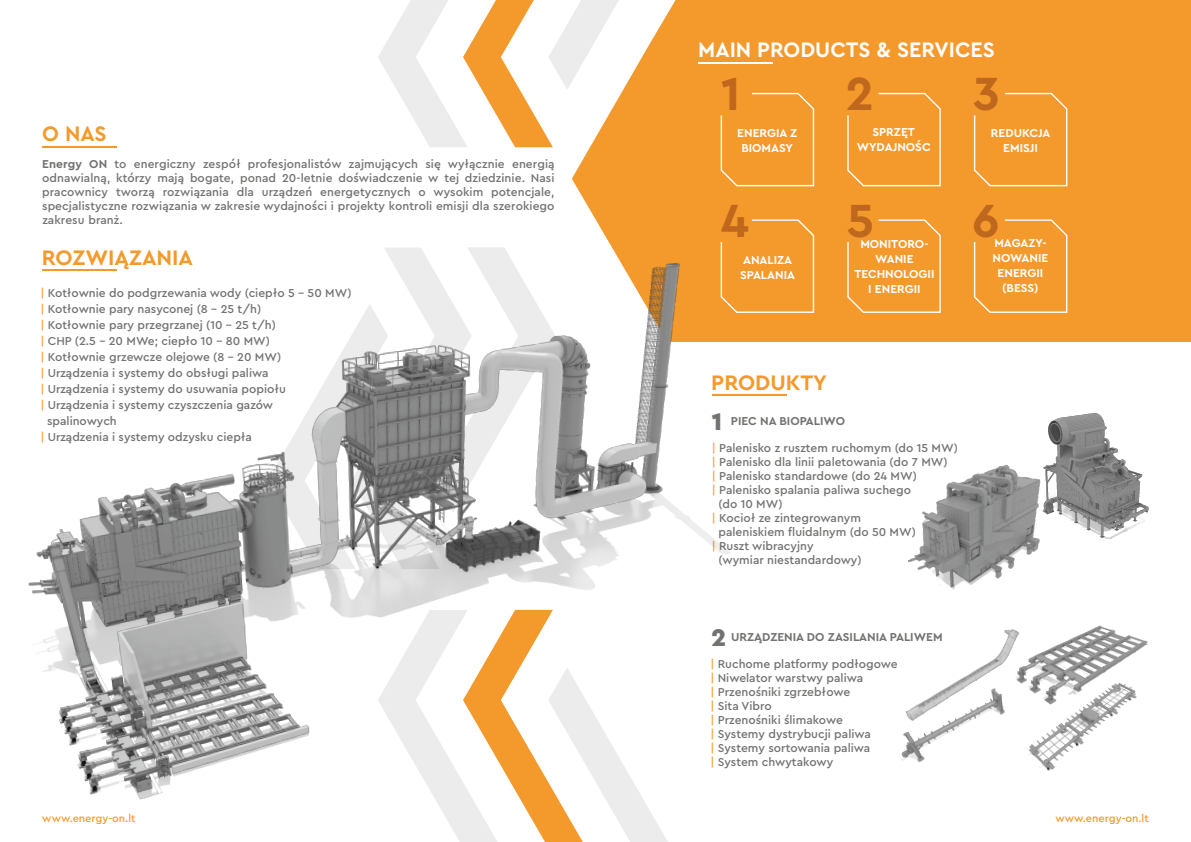
<style>
.page{position:relative;width:1191px;height:842px;background:#fff}
.page>*{position:absolute;margin:0;border:0;box-sizing:border-box;transform-origin:0 0}
.t1{font:700 48.7px "Cera Pro";color:#be671d}
.t2{font:700 22px "Cera Pro";color:#f49a2d}
.t3{font:700 22px "Cera Pro";color:#fefefe}
.t4{font:500 12px/14px "Cera Pro";color:#727271}
.t5{font:700 12px/15px "Cera Pro";color:#fefefe;text-align:center}
.t6{font:700 12px "Cera Pro";color:#727271}
.t7{font:500 11px "Cera Pro";color:#f49a2d}
.s1{font-weight:700}
.s2{color:#f49a2d}
.s3{font-weight:900;font-size:25.3px}
</style>
<div class="page">
<svg style="left:378px;top:0;width:194px;height:147px"></svg>
<svg style="left:384px;top:247px;width:126px;height:10px"></svg>
<svg style="left:572px;top:0;width:619px;height:342px;background:#f4a13c"></svg>
<img style="left:901px;top:625px;width:247px;height:146px">
<img style="left:908px;top:464px;width:132px;height:126px">
<img style="left:1038px;top:413px;width:111px;height:127px">
<hr style="left:712px;top:394px;width:75px;height:2px;background:#f49a2d">
<hr style="left:698px;top:62px;width:75px;height:1px;background:#fefefe">
<svg style="left:973px;top:92px;width:95px;height:95px;background:#f49e36"></svg>
<svg style="left:846px;top:92px;width:95px;height:95px;background:#f49e36"></svg>
<svg style="left:720px;top:92px;width:95px;height:95px;background:#f49e36"></svg>
<svg style="left:973px;top:219px;width:95px;height:95px;background:#f49e36"></svg>
<div style="left:846px;top:219px;width:95px;height:95px;background:#f49a2d"></div>
<svg style="left:720px;top:219px;width:95px;height:95px;background:#f49e36"></svg>
<hr style="left:43px;top:146px;width:74px;height:1px;background:#f49a2d">
<svg style="left:453px;top:829px;width:215px;height:13px"></svg>
<img style="left:28px;top:257px;width:734px;height:572px">
<h2 class="t3" style="left:698px;top:40px;width:298px">MAIN PRODUCTS &amp; SERVICES</h2>
<h2 class="t2" style="left:42px;top:123px;width:66px">O NAS</h2>
<p class="t4" style="left:42px;top:157px;width:514px;text-align:justify"><span class="s1">Energy ON</span> to energiczny zespół profesjonalistów zajmujących się wyłącznie energią odnawialną, którzy mają bogate, ponad 20-letnie doświadczenie w tej dziedzinie. Nasi pracownicy tworzą rozwiązania dla urządzeń energetycznych o wysokim potencjale, specjalistyczne rozwiązania w zakresie wydajności i projekty kontroli emisji dla szerokiego zakresu branż.</p>
<h2 class="t2" style="left:42px;top:247px;width:153px">ROZWIĄZANIA</h2>
<p class="t4" style="left:40px;top:286px;width:313px"><span class="s2">|</span> Kotłownie do podgrzewania wody (ciepło 5 – 50 MW)</p>
<p class="t4" style="left:40px;top:302px;width:222px"><span class="s2">|</span> Kotłownie pary nasyconej (8 – 25 t/h)</p>
<p class="t4" style="left:40px;top:318px;width:237px"><span class="s2">|</span> Kotłownie pary przegrzanej (10 – 25 t/h)</p>
<p class="t4" style="left:40px;top:334px;width:231px"><span class="s2">|</span> CHP (2.5 – 20 MWe; ciepło 10 – 80 MW)</p>
<p class="t4" style="left:40px;top:350px;width:242px"><span class="s2">|</span> Kotłownie grzewcze olejowe (8 – 20 MW)</p>
<p class="t4" style="left:40px;top:366px;width:230px"><span class="s2">|</span> Urządzenia i systemy do obsługi paliwa</p>
<p class="t4" style="left:40px;top:382px;width:247px"><span class="s2">|</span> Urządzenia i systemy do usuwania popiołu</p>
<p class="t4" style="left:40px;top:398px;width:234px"><span class="s2">|</span> Urządzenia i systemy czyszczenia gazów</p>
<p class="t4" style="left:47px;top:414px;width:71px">spalinowych</p>
<p class="t4" style="left:40px;top:430px;width:213px"><span class="s2">|</span> Urządzenia i systemy odzysku ciepła</p>
<h1 class="t1" style="left:721px;top:71px;width:21px">1</h1>
<h1 class="t1" style="left:845px;top:71px;width:30px">2</h1>
<h1 class="t1" style="left:973px;top:71px;width:28px">3</h1>
<p class="t5" style="left:737px;top:126px;width:61px">ENERGIA Z<br>BIOMASY</p>
<p class="t5" style="left:856px;top:125px;width:75px">SPRZĘT<br>WYDAJNOŚC</p>
<p class="t5" style="left:990px;top:126px;width:61px">REDUKCJA<br>EMISJI</p>
<h1 class="t1" style="left:720px;top:198px;width:30px">4</h1>
<h1 class="t1" style="left:847px;top:198px;width:29px">5</h1>
<h1 class="t1" style="left:972px;top:198px;width:29px">6</h1>
<p class="t5" style="left:854px;top:236px;width:82px">MONITORO-<br>WANIE<br>TECHNOLOGII<br>I ENERGII</p>
<p class="t5" style="left:992px;top:236px;width:57px">MAGAZY-<br>NOWANIE<br>ENERGII (BESS)</p>
<p class="t5" style="left:740px;top:253px;width:56px;text-align:left">ANALIZA<br>SPALANIA</p>
<h2 class="t2" style="left:711px;top:372px;width:117px">PRODUKTY</h2>
<p class="t6" style="left:712px;top:415px;width:135px"><span class="s3">1</span> PIEC NA BIOPALIWO</p>
<p class="t4" style="left:712px;top:441px;width:248px"><span class="s2">|</span> Palenisko z rusztem ruchomym (do 15 MW)</p>
<p class="t4" style="left:712px;top:455px;width:237px"><span class="s2">|</span> Palenisko dla linii paletowania (do 7 MW)</p>
<p class="t4" style="left:712px;top:469px;width:207px"><span class="s2">|</span> Palenisko standardowe (do 24 MW)</p>
<p class="t4" style="left:712px;top:483px;width:201px"><span class="s2">|</span> Palenisko spalania paliwa suchego</p>
<p class="t4" style="left:718px;top:497px;width:66px">(do 10 MW)</p>
<p class="t4" style="left:712px;top:511px;width:151px"><span class="s2">|</span> Kocioł ze zintegrowanym</p>
<p class="t4" style="left:718px;top:525px;width:199px">paleniskiem fluidalnym (do 50 MW)</p>
<p class="t4" style="left:712px;top:539px;width:103px"><span class="s2">|</span> Ruszt wibracyjny</p>
<p class="t4" style="left:718px;top:553px;width:145px">(wymiar niestandardowy)</p>
<p class="t6" style="left:711px;top:631px;width:233px"><span class="s3">2</span> URZĄDZENIA DO ZASILANIA PALIWEM</p>
<p class="t4" style="left:710px;top:657px;width:189px"><span class="s2">|</span> Ruchome platformy podłogowe <span class="s2">|</span> Niwelator warstwy paliwa<br><span class="s2">|</span> Przenośniki zgrzebłowe<br><span class="s2">|</span> Sita Vibro<br><span class="s2">|</span> Przenośniki ślimakowe<br><span class="s2">|</span> Systemy dystrybucji paliwa<br><span class="s2">|</span> Systemy sortowania paliwa<br><span class="s2">|</span> System chwytakowy</p>
<p class="t7" style="left:42px;top:813px;width:95px">www.energy-on.lt</p>
<p class="t7" style="left:1055px;top:813px;width:95px">www.energy-on.lt</p>
</div>
